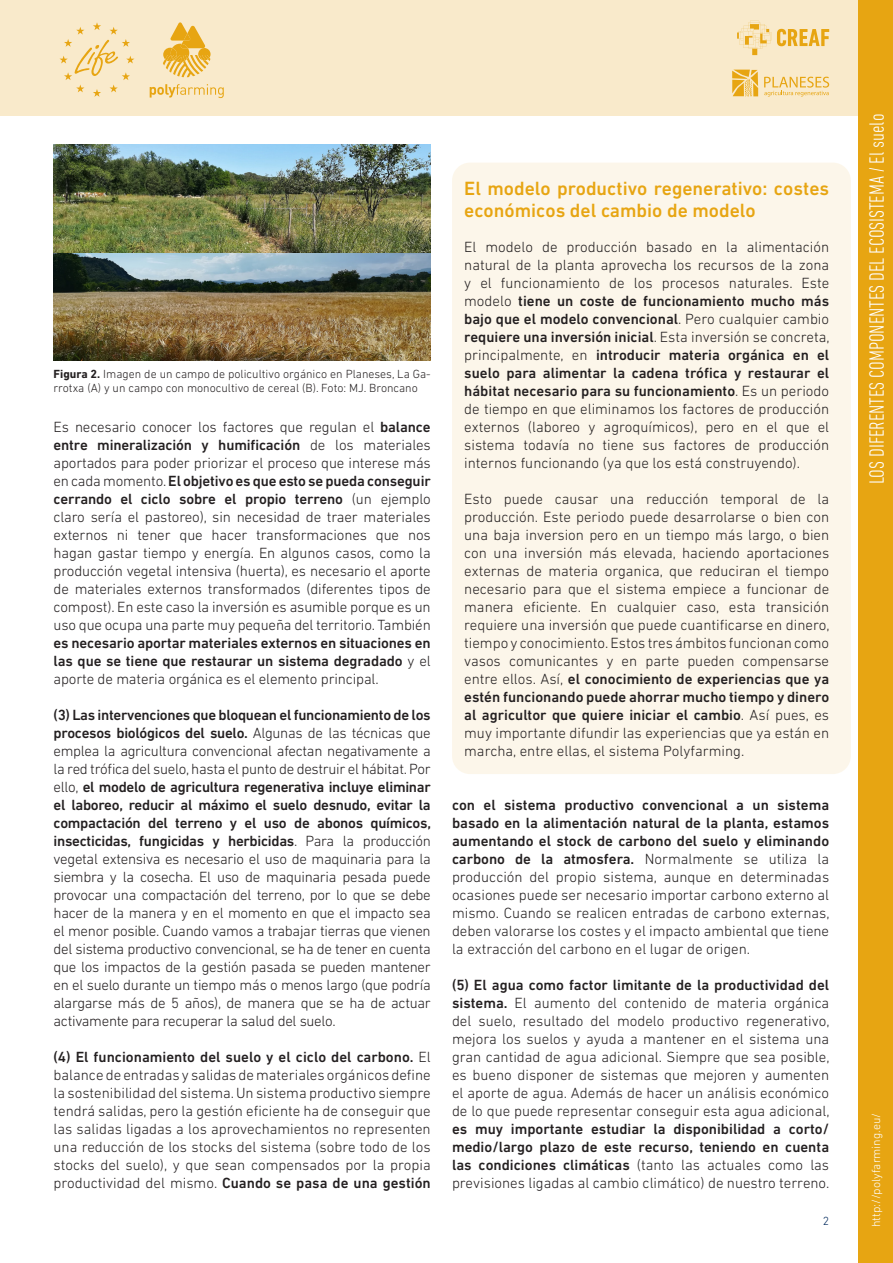
<style>
.page{position:relative;width:893px;height:1263px;background:#fff}
.page>*{position:absolute;margin:0;border:0;box-sizing:border-box;transform-origin:0 0}
.t1{font:300 condensed 21px "DIN Next LT Pro";color:#fff}
.t2{font:500 19.5px/22.5px "DIN Next LT Pro";color:#e7a512}
.t3{font:300 15px/18px "DIN Next LT Pro";color:#231f20;text-align:justify}
.t4{font:300 12px/13.5px "DIN Next LT Pro";color:#231f20}
.t5{font:300 12px "DIN Next LT Pro";color:#fff}
.t6{font:300 12px "DIN Next LT Pro";color:#00295c}
.s1{font-weight:700}
.s2{font-weight:500}
</style>
<div class="page">
<img style="left:54px;top:144px;width:377px;height:216px">
<div style="left:0;top:0;width:893px;height:115px;background:#f9eacb"></div>
<svg style="left:163px;top:22px;width:48px;height:55px"></svg>
<svg style="left:150px;top:84px;width:74px;height:14px"></svg>
<svg style="left:60px;top:22px;width:74px;height:75px"></svg>
<div style="left:859px;top:0;width:34px;height:1263px;background:#e7a512"></div>
<svg style="left:732px;top:70px;width:26px;height:27px"></svg>
<svg style="left:764px;top:77px;width:65px;height:19px"></svg>
<svg style="left:777px;top:29px;width:52px;height:17px"></svg>
<svg style="left:737px;top:21px;width:34px;height:34px"></svg>
<div style="left:452px;top:163px;width:399px;height:611px;background:#fcf6ea;border-radius:18px"></div>
<p class="t4" style="left:54px;top:367px;width:379px"><span class="s1">Figura 2.</span> Imagen de un campo de policultivo orgánico en Planeses, La Ga&shy;rrotxa (A) y un campo con monocultivo de cereal (B). Foto: MJ. Broncano</p>
<p class="t3" style="left:54px;top:418px;width:379px">Es necesario conocer los factores que regulan el <span class="s2">balance entre mineralización y humificación</span> de los materiales aportados para poder priorizar el proceso que interese más en cada momento. <span class="s2">El objetivo es que esto se pueda conseguir cerrando el ciclo sobre el propio terreno</span> (un ejemplo claro sería el pastoreo), sin necesidad de traer materiales externos ni tener que hacer transformaciones que nos hagan gastar tiempo y energía. En algunos casos, como la producción vegetal intensiva (huerta), es necesario el aporte de materiales externos transformados (diferentes tipos de compost). En este caso la inversión es asumible porque es un uso que ocupa una parte muy pequeña del territorio. También <span class="s2">es necesario aportar materiales externos en situaciones en las que se tiene que restaurar un sistema degradado</span> y el aporte de materia orgánica es el elemento principal.</p>
<p class="t3" style="left:54px;top:706px;width:379px"><span class="s2">(3) Las intervenciones que bloquean el funcionamiento de los procesos biológicos del suelo.</span> Algunas de las técnicas que emplea la agricultura convencional afectan negativamente a la red trófica del suelo, hasta el punto de destruir el hábitat. Por ello, <span class="s2">el modelo de agricultura regenerativa incluye eliminar el laboreo, reducir al máximo el suelo desnudo, evitar la compactación del terreno y el uso de abonos químicos, insecticidas, fungicidas y herbicidas</span>. Para la producción vegetal extensiva es necesario el uso de maquinaria para la siembra y la cosecha. El uso de maquinaria pesada puede provocar una compactación del terreno, por lo que se debe hacer de la manera y en el momento en que el impacto sea el menor posible. Cuando vamos a trabajar tierras que vienen del sistema productivo convencional, se ha de tener en cuenta que los impactos de la gestión pasada se pueden mantener en el suelo durante un tiempo más o menos largo (que podría alargarse más de 5 años), de manera que se ha de actuar activamente para recuperar la salud del suelo.</p>
<p class="t3" style="left:54px;top:1048px;width:379px"><span class="s2">(4) El funcionamiento del suelo y el ciclo del carbono.</span> El balance de entradas y salidas de materiales orgánicos define la sostenibilidad del sistema. Un sistema productivo siempre tendrá salidas, pero la gestión eficiente ha de conseguir que las salidas ligadas a los aprovechamientos no representen una reducción de los stocks del sistema (sobre todo de los stocks del suelo), y que sean compensados por la propia productividad del mismo. <span class="s2">Cuando se pasa de una gestión</span></p>
<p class="t2" style="left:464px;top:177px;width:366px">El modelo productivo regenerativo: costes económicos del cambio de modelo</p>
<p class="t3" style="left:464px;top:238px;width:367px">El modelo de producción basado en la alimentación natural de la planta aprovecha los recursos de la zona y el funcionamiento de los procesos naturales. Este modelo <span class="s2">tiene un coste de funcionamiento mucho más bajo que el modelo convencional</span>. Pero cualquier cambio <span class="s2">requiere una inversión inicial</span>. Esta inversión se concreta, principalmente, en <span class="s2">introducir materia orgánica en el suelo para alimentar la cadena trófica y restaurar el hábitat necesario para su funcionamiento</span>. Es un periodo de tiempo en que eliminamos los factores de producción externos (laboreo y agroquímicos), pero en el que el sistema todavía no tiene sus factores de producción internos funcionando (ya que los está construyendo).</p>
<p class="t3" style="left:464px;top:490px;width:367px">Esto puede causar una reducción temporal de la producción. Este periodo puede desarrolarse o bien con una baja inversion pero en un tiempo más largo, o bien con una inversión más elevada, haciendo aportaciones externas de materia organica, que reduciran el tiempo necesario para que el sistema empiece a funcionar de manera eficiente. En cualquier caso, esta transición requiere una inversión que puede cuantificarse en dinero, tiempo y conocimiento. Estos tres ámbitos funcionan como vasos comunicantes y en parte pueden compensarse entre ellos. Así, <span class="s2">el conocimiento de experiencias que ya estén funcionando puede ahorrar mucho tiempo y dinero al agricultor que quiere iniciar el cambio</span>. Así pues, es muy importante difundir las experiencias que ya están en marcha, entre ellas, el sistema Polyfarming.</p>
<p class="t3" style="left:452px;top:796px;width:379px"><span class="s2">con el sistema productivo convencional a un sistema basado en la alimentación natural de la planta, estamos aumentando el stock de carbono del suelo y eliminando carbono de la atmosfera.</span> Normalmente se utiliza la producción del propio sistema, aunque en determinadas ocasiones puede ser necesario importar carbono externo al mismo. Cuando se realicen entradas de carbono externas, deben valorarse los costes y el impacto ambiental que tiene la extracción del carbono en el lugar de origen.</p>
<p class="t3" style="left:452px;top:976px;width:379px"><span class="s2">(5) El agua como factor limitante de la productividad del sistema.</span> El aumento del contenido de materia orgánica del suelo, resultado del modelo productivo regenerativo, mejora los suelos y ayuda a mantener en el sistema una gran cantidad de agua adicional. Siempre que sea posible, es bueno disponer de sistemas que mejoren y aumenten el aporte de agua. Además de hacer un análisis económico de lo que puede representar conseguir esta agua adicional, <span class="s2">es muy importante estudiar la disponibilidad a corto/ medio/largo plazo de este recurso, teniendo en cuenta las condiciones climáticas</span> (tanto las actuales como las previsiones ligadas al cambio climático) de nuestro terreno.</p>
<p class="t6" style="left:823px;top:1213px;width:8px">2</p>
<p class="t1" style="left:865px;top:484px;width:372px;rotate:-90deg">LOS DIFERENTES COMPONENTES DEL ECOSISTEMA / El suelo</p>
<p class="t5" style="left:869px;top:1227px;width:116px;rotate:-90deg">http://polyfarming.eu/</p>
</div>
